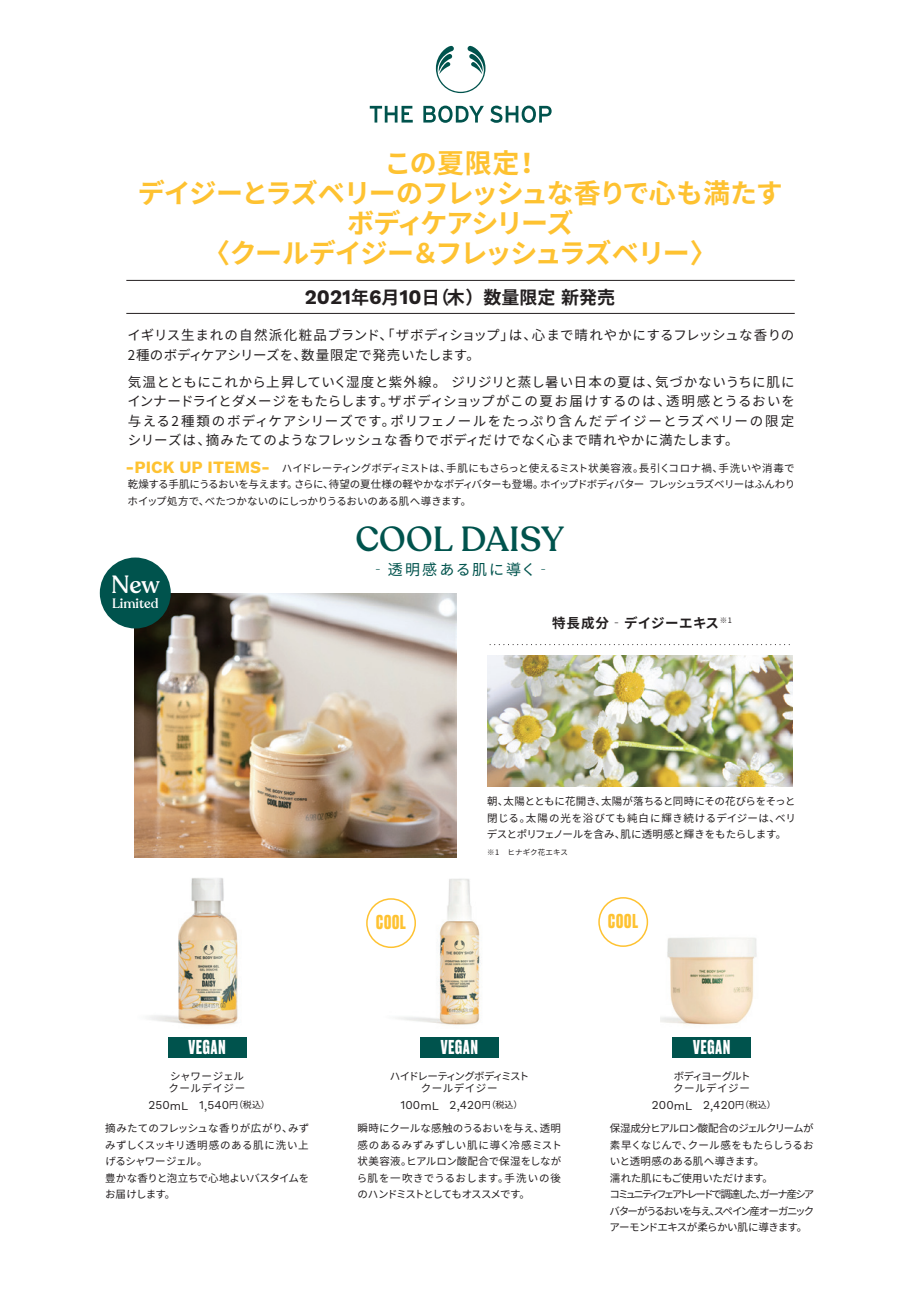
<style>
.page{position:relative;width:919px;height:1289px;background:#fff}
.page>*{position:absolute;margin:0;border:0;box-sizing:border-box;transform-origin:0 0}
.t1{font:500 34.5px "Recoleta";letter-spacing:.01em;color:#00534d}
.t2{font:700 27px/30px "Noto Sans CJ Kjp";letter-spacing:-.05em;color:#fec231;text-align:center}
.t3{font:500 24.6px "Recoleta";color:#fff}
.t4{font:700 18.9px "Druk Cy";letter-spacing:.05em;color:#fff}
.t5{font:700 18.9px "Druk Cy";letter-spacing:.05em;color:#fec231}
.t6{font:700 18px "Noto Sans CJ Kjp";color:#231f20}
.t7{font:700 16.95px "Work Sans";color:#fec231}
.t8{font:15px "Noto Sans CJ Kjp";letter-spacing:.13em;color:#00534d}
.t9{font:13.5px/19.5px "Noto Sans CJ Kjp";letter-spacing:.03em;color:#231f20}
.t10{font:700 13.5px "Noto Sans CJ Kjp";letter-spacing:.035em;color:#231f20}
.t11{font:500 13.5px "Recoleta";color:#fff}
.t12{font:11.85px "Work Sans";letter-spacing:.01em;color:#231f20}
.t13{font:10.5px/16.5px "Noto Sans CJ Kjp";letter-spacing:-.035em;color:#231f20;text-align:justify}
.t14{font:10.5px/16.5px "Noto Sans CJ Kjp";letter-spacing:-.075em;color:#231f20}
.t15{font:10.5px/16.5px "Noto Sans CJ Kjp";letter-spacing:-.01em;color:#231f20}
.t16{font:10.5px/12px "Noto Sans CJ Kjp";letter-spacing:-.06em;color:#231f20;text-align:center}
.t17{font:10.5px/12px "Noto Sans CJ Kjp";letter-spacing:-.015em;color:#231f20}
.t18{font:10.5px/12px "Noto Sans CJ Kjp";letter-spacing:.03em;color:#231f20}
.t19{font:7.5px "Noto Sans CJ Kjp";letter-spacing:.01em;color:#231f20}
.s1{font-family:"Work Sans";font-size:20.4px}
.s2{font-family:"Noto Sans CJ Kjp";font-size:9px}
</style>
<div class="page">
<img style="left:149px;top:878px;width:89px;height:148px">
<img style="left:373px;top:879px;width:107px;height:146px">
<img style="left:660px;top:937px;width:97px;height:89px">
<svg style="left:370px;top:106px;width:181px;height:17px"></svg>
<svg style="left:435px;top:45px;width:51px;height:48px"></svg>
<img style="left:134px;top:593px;width:322px;height:264px">
<svg style="left:490px;top:644px;width:300px;height:1px"></svg>
<div style="left:100px;top:557px;width:71px;height:71px;background:#00534d;border-radius:50%"></div>
<div style="left:167px;top:1036px;width:79px;height:21px;background:#00534d"></div>
<div style="left:420px;top:1036px;width:78px;height:21px;background:#00534d"></div>
<div style="left:672px;top:1036px;width:79px;height:21px;background:#00534d"></div>
<hr style="left:126px;top:280px;width:668px;height:1px;background:#231f20">
<hr style="left:126px;top:313px;width:668px;height:1px;background:#231f20">
<img style="left:487px;top:656px;width:305px;height:130px">
<div style="left:366px;top:898px;width:50px;height:50px;border:2px solid #fec231;border-radius:50%"></div>
<div style="left:598px;top:897px;width:50px;height:49px;border:2px solid #fec231;border-radius:50%"></div>
<h2 class="t2" style="left:138px;top:149px;width:646px">この夏限定！<br>デイジーとラズベリーのフレッシュな香りで心も満たすボディケアシリーズ<br>〈クールデイジー＆フレッシュラズベリー〉</h2>
<h3 class="t6" style="left:305px;top:287px;width:312px"><span class="s1">2021</span>年<span class="s1">6</span>月<span class="s1">10</span>日（木）数量限定新発売</h3>
<p class="t9" style="left:127px;top:326px;width:668px">イギリス生まれの自然派化粧品ブランド、「ザボディショップ」は、心まで晴れやかにするフレッシュな香りの<br>2種のボディケアシリーズを、数量限定で発売いたします。</p>
<p class="t9" style="left:127px;top:372px;width:669px;text-align:justify">気温とともにこれから上昇していく湿度と紫外線。 ジリジリと蒸し暑い日本の夏は、気づかないうちに肌にインナードライとダメージをもたらします。ザボディショップがこの夏お届けするのは、透明感とうるおいを与える2種類のボディケアシリーズです。ポリフェノールをたっぷり含んだデイジーとラズベリーの限定シリーズは、摘みたてのようなフレッシュな香りでボディだけでなく心まで晴れやかに満たします。</p>
<p class="t13" style="left:128px;top:460px;width:669px;text-indent:154px">ハイドレーティングボディミストは、手肌にもさらっと使えるミスト状美容液。長引くコロナ禍、手洗いや消毒で乾燥する手肌にうるおいを与えます。さらに、待望の夏仕様の軽やかなボディバターも登場。ホイップドボディバターフレッシュラズベリーはふんわりホイップ処方で、べたつかないのにしっかりうるおいのある肌へ導きます。</p>
<h3 class="t7" style="left:125px;top:457px;width:146px">-PICK UP ITEMS-</h3>
<h3 class="t3" style="left:111px;top:570px;width:50px">New</h3>
<p class="t11" style="left:112px;top:595px;width:48px">Limited</p>
<h1 class="t1" style="left:356px;top:517px;width:210px">COOL DAISY</h1>
<h3 class="t8" style="left:370px;top:561px;width:182px">‐透明感ある肌に導く‐</h3>
<p class="t10" style="left:552px;top:615px;width:181px">特長成分‐デイジーエキス<sup>※1</sup></p>
<h3 class="t4" style="left:188px;top:1033px;width:38px">VEGAN</h3>
<p class="t18" style="left:168px;top:1070px;width:78px">シャワージェルクールデイジー</p>
<p class="t12" style="left:148px;top:1097px;width:123px">250mL 1,540<span class="s2">円（税込）</span></p>
<p class="t15" style="left:105px;top:1120px;width:206px">摘みたてのフレッシュな香りが広がり、みずみずしくスッキリ透明感のある肌に洗い上げるシャワージェル。<br>豊かな香りと泡立ちで心地よいバスタイムをお届けします。</p>
<p class="t13" style="left:487px;top:793px;width:311px">朝、太陽とともに花開き、太陽が落ちると同時にその花びらをそっと閉じる。太陽の光を浴びても純白に輝き続けるデイジーは、ベリデスとポリフェノールを含み、肌に透明感と輝きをもたらします。</p>
<p class="t19" style="left:487px;top:848px;width:82px">※1　ヒナギク花エキス</p>
<h3 class="t5" style="left:376px;top:909px;width:31px">COOL</h3>
<h3 class="t5" style="left:608px;top:908px;width:31px">COOL</h3>
<h3 class="t4" style="left:441px;top:1033px;width:38px">VEGAN</h3>
<p class="t16" style="left:390px;top:1070px;width:141px">ハイドレーティングボディミストクールデイジー</p>
<p class="t12" style="left:400px;top:1097px;width:123px">100mL 2,420<span class="s2">円（税込）</span></p>
<h3 class="t4" style="left:693px;top:1033px;width:38px">VEGAN</h3>
<p class="t17" style="left:673px;top:1070px;width:79px">ボディヨーグルトクールデイジー</p>
<p class="t12" style="left:651px;top:1097px;width:125px">200mL 2,420<span class="s2">円（税込）</span></p>
<p class="t13" style="left:357px;top:1120px;width:207px">瞬時にクールな感触のうるおいを与え、透明感のあるみずみずしい肌に導く冷感ミスト状美容液。ヒアルロン酸配合で保湿をしながら肌を一吹きでうるおします。手洗いの後のハンドミストとしてもオススメです。</p>
<p class="t14" style="left:609px;top:1120px;width:206px">保湿成分ヒアルロン酸配合のジェルクリームが素早くなじんで、クール感をもたらしうるおいと透明感のある肌へ導きます。<br>濡れた肌にもご使用いただけます。<br>コミュニティフェアトレードで調達した、ガーナ産シアバターがうるおいを与え、スペイン産オーガニックアーモンドエキスが柔らかい肌に導きます。</p>
</div>
